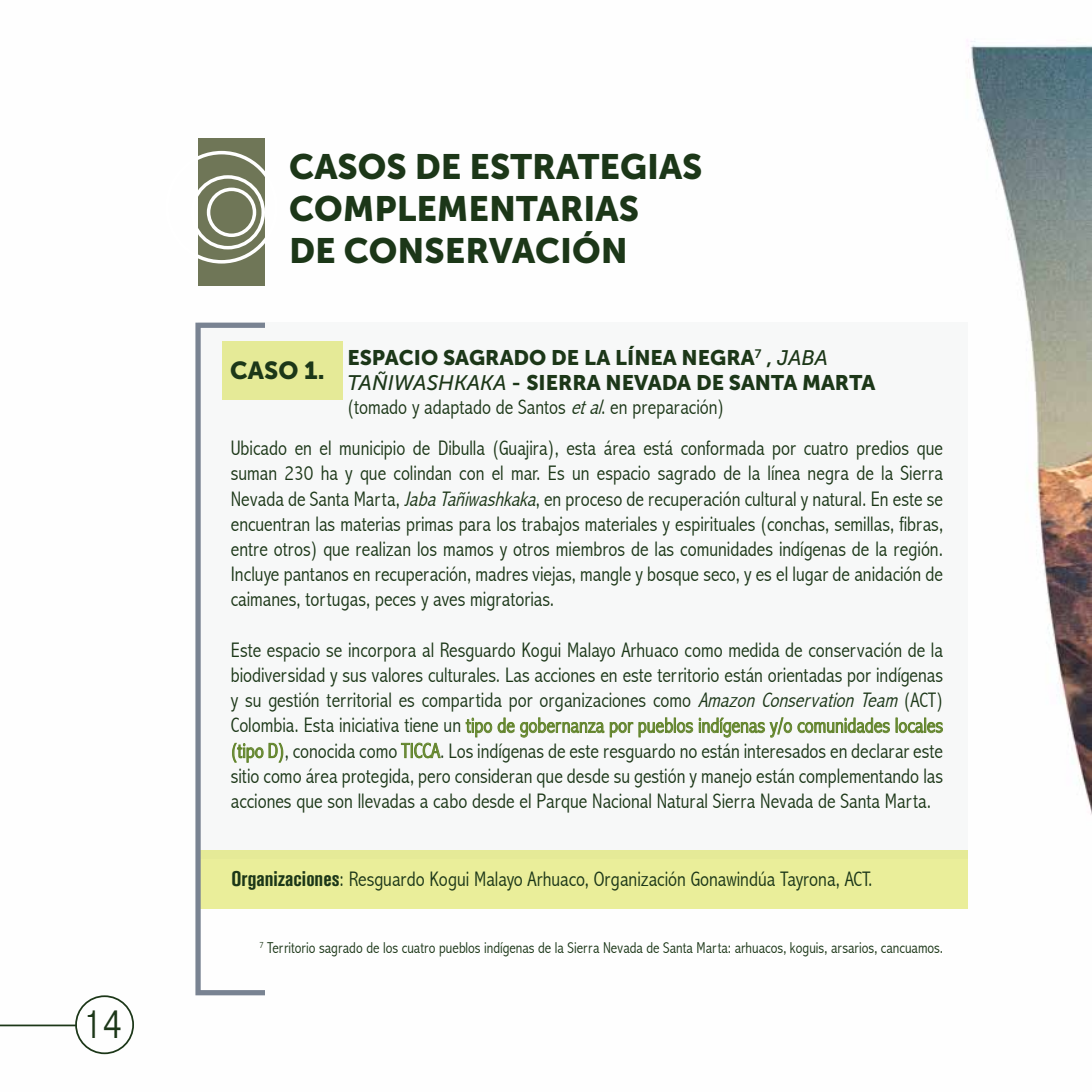
<style>
.page{position:relative;width:1092px;height:1092px;background:#fff}
.page>*{position:absolute;margin:0;border:0;box-sizing:border-box;transform-origin:0 0}
.t1{font:300 condensed 42px "Abadi";color:#1c3718}
.t2{font:35px/42px "Museo Sans 900";color:#1c3718}
.t3{font:24.5px "Museo Sans 900";color:#1c3718}
.t4{font:300 condensed 21px/25.2px "Abadi";color:#1c3718;text-align:justify}
.t5{font:21px/25.2px "Museo Sans 900";color:#1c3718}
.t6{font:300 condensed 15.75px "Abadi";color:#1c3718}
.s1{font-family:"Museo Sans 700"}
.s2{font-family:"Museo Sans 500";font-style:italic}
.s3{font-style:italic}
.s4{color:#63852d}
.s5{font-family:"Akzidenz Grotesk BQ Bd Cnd Alt";font-weight:400;font-stretch:normal}
</style>
<div class="page">
<img style="left:0;top:40px;width:1091px;height:1015px">
<div style="left:198px;top:322px;width:769px;height:536px;background:#f7f8f8"></div>
<div style="left:198px;top:850px;width:769px;height:58px;background:#eaee9a"></div>
<div style="left:221px;top:341px;width:121px;height:58px;background:#e5ea97"></div>
<svg style="left:465px;top:717px;width:478px;height:21px"></svg>
<svg style="left:232px;top:742px;width:52px;height:21px"></svg>
<svg style="left:400px;top:742px;width:41px;height:16px"></svg>
<div style="left:198px;top:138px;width:67px;height:148px;background:#6f7657"></div>
<div style="left:191px;top:175px;width:74px;height:74px;border:4px solid #fff;border-radius:50%"></div>
<div style="left:165px;top:151px;width:113px;height:112px;border:4px solid #fff;border-radius:50%"></div>
<div style="left:207px;top:188px;width:49px;height:49px;border:4px solid #fff;border-radius:50%"></div>
<div style="left:195px;top:322px;width:72px;height:673px;border:5px solid #798392"></div>
<div style="left:75px;top:995px;width:59px;height:59px;border:2px solid #1c3718;border-radius:50%"></div>
<hr style="left:0;top:1024px;width:76px;height:2px;background:#1c3718">
<h1 class="t1" style="left:83px;top:999px;width:40px">14</h1>
<h2 class="t2" style="left:289px;top:146px;width:415px">CASOS DE ESTRATEGIAS<br>COMPLEMENTARIAS<br>DE CONSERVACIÓN</h2>
<p class="t3" style="left:230px;top:356px;width:96px">CASO 1.</p>
<p class="t5" style="left:347px;top:344px;width:529px">ESPACIO SAGRADO DE LA LÍNEA NEGRA<sup>7</sup> <span class="s1">,</span> <span class="s2">JABA<br>TAÑIWASHKAKA</span> <span class="s1">-</span> SIERRA NEVADA DE SANTA MARTA</p>
<p class="t4" style="left:347px;top:394px;width:378px">(tomado y adaptado de Santos <span class="s3">etal</span>. en preparación)</p>
<p class="t4" style="left:231px;top:435px;width:713px">Ubicado en el municipio de Dibulla (Guajira), esta área está conformada por cuatro predios que suman 230 ha y que colindan con el mar. Es un espacio sagrado de la línea negra de la Sierra Nevada de Santa Marta, <span class="s3">JabaTañiwashkaka</span>, en proceso de recuperación cultural y natural. En este se encuentran las materias primas para los trabajos materiales y espirituales (conchas, semillas, fibras, entre otros) que realizan los mamos y otros miembros de las comunidades indígenas de la región.<br>Incluye pantanos en recuperación, madres viejas, mangle y bosque seco, y es el lugar de anidación de caimanes, tortugas, peces y aves migratorias.</p>
<p class="t4" style="left:231px;top:637px;width:713px">Este espacio se incorpora al Resguardo Kogui Malayo Arhuaco como medida de conservación de la biodiversidad y sus valores culturales. Las acciones en este territorio están orientadas por indígenas y su gestión territorial es compartida por organizaciones como <span class="s3">Amazon Conservation Team</span> (ACT)<br>Colombia. Esta iniciativa tiene un <span class="s4">tipo de gobernanza por pueblos indígenas y/o comunidades locales (tipo D)</span>, conocida como <span class="s4">TICCA</span>. Los indígenas de este resguardo no están interesados en declarar este sitio como área protegida, pero consideran que desde su gestión y manejo están complementando las acciones que son llevadas a cabo desde el Parque Nacional Natural Sierra Nevada de Santa Marta.</p>
<p class="t4" style="left:231px;top:866px;width:642px"><span class="s5">Organizaciones</span>: Resguardo Kogui Malayo Arhuaco, Organización Gonawindúa Tayrona, ACT.</p>
<p class="t6" style="left:259px;top:938px;width:685px"><sup>7</sup> Territorio sagrado de los cuatro pueblos indígenas de la Sierra Nevada de Santa Marta: arhuacos, koguis, arsarios, cancuamos.</p>
</div>
